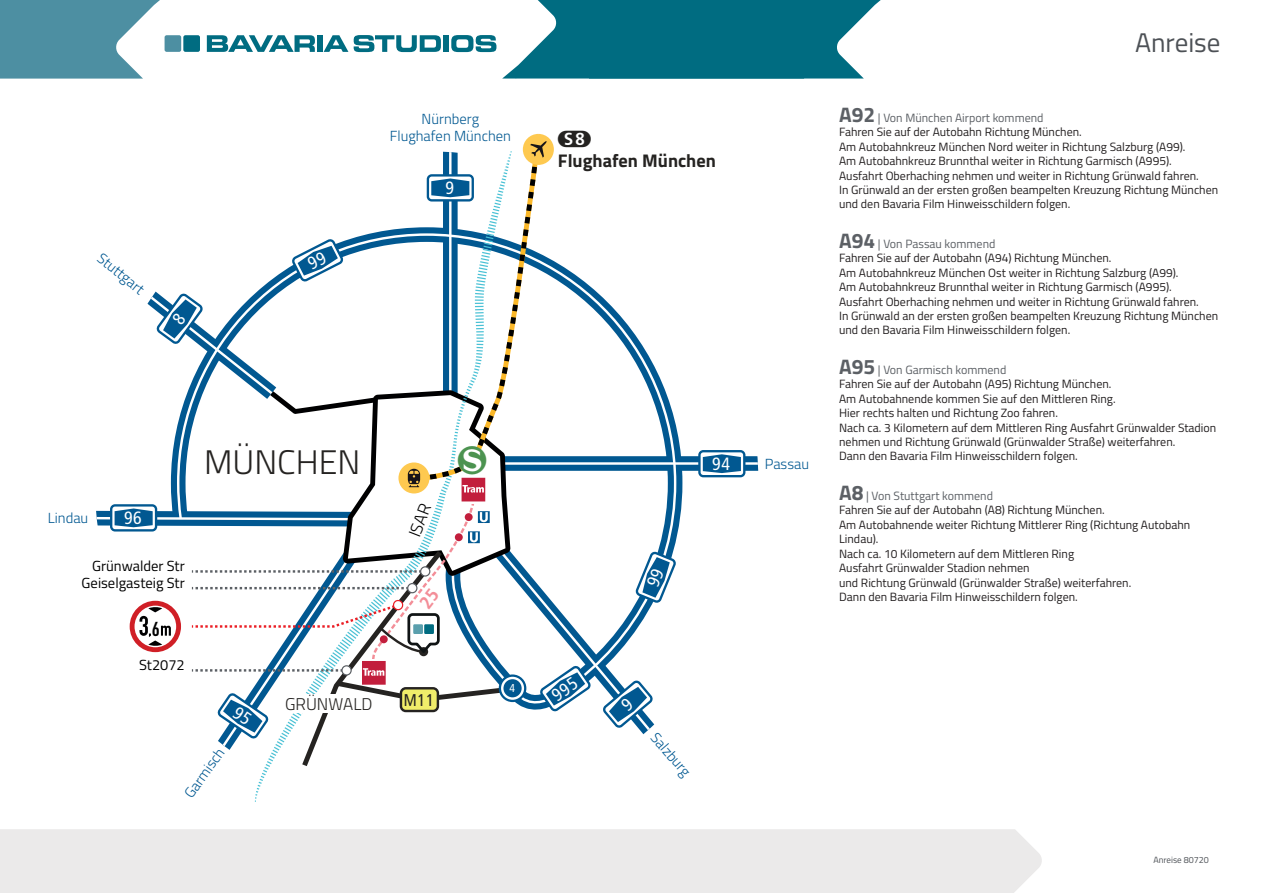
<style>
.page{position:relative;width:1263px;height:893px;background:#fff}
.page>*{position:absolute;margin:0;border:0;box-sizing:border-box;transform-origin:0 0}
.t1{font:300 34.05px "Titillium";color:#252321}
.t2{font:27px "Titillium";color:#4d5156}
.t3{font:25.65px "Transit Produkt";color:#4c9350}
.t4{font:700 condensed 19.95px "DIN Pro";color:#000001}
.t5{font:700 18.3px "Titillium";color:#252321}
.t6{font:18.3px "Transit Linie S";color:#252321}
.t7{font:17.85px "Transit";color:#fff}
.t8{font:300 17.1px "Titillium";color:#252321}
.t9{font:300 17.1px "Titillium";color:#000001}
.t10{font:17.1px "Transit";color:#252321}
.t11{font:300 14.55px/17.5px "Titillium";color:#015891;text-align:center}
.t12{font:14.55px/16.6px "Titillium";color:#000001;text-align:right}
.t13{font:12px/14.4px "Titillium";color:#231f20}
.t14{font:11.4px "Transit";color:#fff}
.t15{font:9px "Titillium";color:#4d5156}
.s1{font-weight:700;font-size:21px;color:#5c6065}
.s2{color:#5c6065}
</style>
<div class="page">
<svg style="left:0;top:0;width:166px;height:79px"></svg>
<svg style="left:502px;top:0;width:379px;height:79px"></svg>
<div style="left:0;top:829px;width:1042px;height:64px;background:#ebeaea"></div>
<svg style="left:207px;top:35px;width:108px;height:17px"></svg>
<div style="left:318px;top:35px;width:5px;height:17px;background:#006c81"></div>
<svg style="left:324px;top:35px;width:24px;height:17px"></svg>
<svg style="left:354px;top:35px;width:87px;height:17px"></svg>
<div style="left:443px;top:35px;width:5px;height:17px;background:#006c81"></div>
<svg style="left:451px;top:35px;width:45px;height:17px"></svg>
<div style="left:183px;top:35px;width:17px;height:17px;background:#006c81;border-radius:2px"></div>
<div style="left:165px;top:35px;width:16px;height:17px;background:#4d8fa2;border-radius:2px"></div>
<div style="left:500px;top:456px;width:258px;height:15px;background:#015891"></div>
<hr style="left:500px;top:462px;width:258px;height:3px;background:#fff">
<div style="left:699px;top:451px;width:45px;height:25px;background:#fff;border-radius:4px"></div>
<div style="left:698px;top:450px;width:47px;height:27px;border:2px solid #015891;border-radius:4px"></div>
<svg style="left:703px;top:454px;width:38px;height:19px"></svg>
<div style="left:523px;top:134px;width:31px;height:31px;background:#fec950;border:2px solid #fec950;border-radius:50%"></div>
<svg style="left:96px;top:141px;width:581px;height:661px"></svg>
<p class="t11" style="left:390px;top:109px;width:123px">Nürnberg<br>Flughafen München</p>
<p class="t11" style="left:105px;top:249px;width:57px;rotate:39deg">Stuttgart</p>
<h3 class="t7" style="left:445px;top:177px;width:11px">9</h3>
<p class="t11" style="left:48px;top:508px;width:42px">Lindau</p>
<h3 class="t7" style="left:124px;top:507px;width:20px">96</h3>
<p class="t12" style="left:82px;top:557px;width:105px">Grünwalder Str<br>Geiselgasteig Str</p>
<h3 class="t4" style="left:152px;top:614px;width:9px">6</h3>
<p class="t12" style="left:139px;top:656px;width:47px">St2072</p>
<h1 class="t1" style="left:204px;top:437px;width:158px">MÜNCHEN</h1>
<h3 class="t9" style="left:402px;top:532px;width:35px;rotate:-69deg">ISAR</h3>
<h3 class="t8" style="left:285px;top:692px;width:89px">GRÜNWALD</h3>
<h3 class="t10" style="left:404px;top:690px;width:33px">M11</h3>
<p class="t11" style="left:180px;top:790px;width:59px;rotate:-54deg">Garmisch</p>
<h3 class="t3" style="left:458px;top:445px;width:31px">s</h3>
<p class="t14" style="left:510px;top:681px;width:8px">4</p>
<h3 class="t6" style="left:558px;top:131px;width:35px">8</h3>
<h3 class="t5" style="left:558px;top:147px;width:159px">Flughafen München</h3>
<h3 class="t7" style="left:712px;top:453px;width:20px">94</h3>
<p class="t11" style="left:765px;top:454px;width:46px">Passau</p>
<h2 class="t2" style="left:1135px;top:23px;width:87px">Anreise</h2>
<p class="t13" style="left:839px;top:110px;width:381px"><span class="s1">A92</span> <span class="s2">| Von München Airport kommend<br></span>Fahren Sie auf der Autobahn Richtung München.<br>Am Autobahnkreuz München Nord weiter in Richtung Salzburg (A99).<br>Am Autobahnkreuz Brunnthal weiter in Richtung Garmisch (A995).<br>Ausfahrt Oberhaching nehmen und weiter in Richtung Grünwald fahren.<br>In Grünwald an der ersten großen beampelten Kreuzung Richtung München und den Bavaria Film Hinweisschildern folgen.</p>
<p class="t13" style="left:839px;top:236px;width:381px"><span class="s1">A94</span> <span class="s2">| Von Passau kommend<br></span>Fahren Sie auf der Autobahn (A94) Richtung München.<br>Am Autobahnkreuz München Ost weiter in Richtung Salzburg (A99).<br>Am Autobahnkreuz Brunnthal weiter in Richtung Garmisch (A995).<br>Ausfahrt Oberhaching nehmen und weiter in Richtung Grünwald fahren.<br>In Grünwald an der ersten großen beampelten Kreuzung Richtung München und den Bavaria Film Hinweisschildern folgen.</p>
<p class="t13" style="left:839px;top:362px;width:379px"><span class="s1">A95</span> <span class="s2">| Von Garmisch kommend<br></span>Fahren Sie auf der Autobahn (A95) Richtung München.<br>Am Autobahnende kommen Sie auf den Mittleren Ring.<br>Hier rechts halten und Richtung Zoo fahren.<br>Nach ca. 3 Kilometern auf dem Mittleren Ring Ausfahrt Grünwalder Stadion nehmen und Richtung Grünwald (Grünwalder Straße) weiterfahren.<br>Dann den Bavaria Film Hinweisschildern folgen.</p>
<p class="t13" style="left:839px;top:488px;width:353px"><span class="s1">A8</span> <span class="s2">| Von Stuttgart kommend<br></span>Fahren Sie auf der Autobahn (A8) Richtung München.<br>Am Autobahnende weiter Richtung Mittlerer Ring (Richtung Autobahn Lindau).<br>Nach ca. 10 Kilometern auf dem Mittleren Ring<br>Ausfahrt Grünwalder Stadion nehmen<br>und Richtung Grünwald (Grünwalder Straße) weiterfahren.<br>Dann den Bavaria Film Hinweisschildern folgen.</p>
<p class="t11" style="left:661px;top:728px;width:54px;rotate:49deg">Salzburg</p>
<p class="t15" style="left:1153px;top:853px;width:57px">Anreise 80720</p>
</div>
